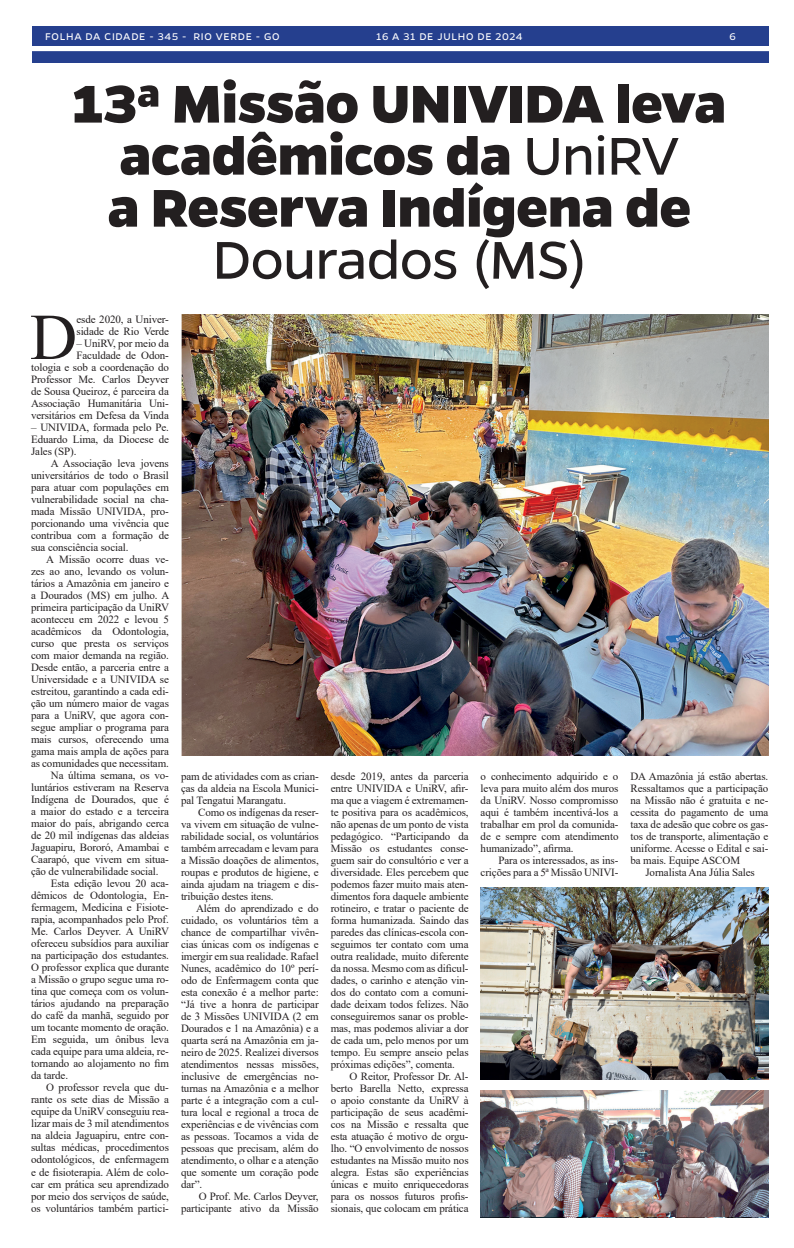
<style>
.page{position:relative;width:794px;height:1248px;background:#fff}
.page>*{position:absolute;margin:0;border:0;box-sizing:border-box;transform-origin:0 0}
.t1{font:65.4px "Times New Roman";color:#231f20}
.Titulo_2_Colunas{font:800 60px/52px "Gentona";letter-spacing:-.005em;color:#231f20;text-align:center}
.t2{font:11px/12px "Times New Roman";letter-spacing:-.01em;color:#231f20;text-align:justify}
.Titulo_2_Colunas-2{font:11px "Gentona";letter-spacing:.065em;color:#fff}
.s1{font-weight:400}
</style>
<div class="page">
<div style="left:32px;top:26px;width:736px;height:37px;background:#253f8e"></div>
<div style="left:32px;top:46px;width:736px;height:5px;background:#fff"></div>
<img style="left:181px;top:314px;width:587px;height:441px">
<img style="left:480px;top:887px;width:288px;height:192px">
<img style="left:480px;top:1090px;width:288px;height:126px">
<p class="Titulo_2_Colunas-2" style="left:45px;top:30px;width:236px">FOLHA DA CIDADE - 345 - RIO VERDE - GO</p>
<p class="Titulo_2_Colunas-2" style="left:376px;top:30px;width:148px">16 A 31 DE JULHO DE 2024</p>
<p class="Titulo_2_Colunas-2" style="left:729px;top:30px;width:8px">6</p>
<p class="Titulo_2_Colunas" style="left:73px;top:77px;width:655px">13ª Missão UNIVIDA leva acadêmicos da <span class="s1">UniRV<br></span>a Reserva Indígena de<br><span class="s1">Dourados (MS)</span></p>
<p class="t1" style="left:30px;top:291px;width:49px">D</p>
<p class="t2" style="left:77px;top:313px;width:94px">esde 2020, a Univer&shy;sidade de Rio Verde</p>
<p class="t2" style="left:31px;top:337px;width:139px;text-align:right">– UniRV, por meio da<br>Faculdade de Odon-<br>tologia e sob a coordenação do<br>Professor Me. Carlos Deyver de Sousa Queiroz, é parceira da<br>Associação Humanitária Uni&shy;versitários em Defesa da Vinda</p>
<p class="t2" style="left:31px;top:421px;width:139px">– UNIVIDA, formada pelo Pe.<br>Eduardo Lima, da Diocese de Jales (SP).</p>
<p class="t2" style="left:31px;top:457px;width:139px;text-indent:20px">A Associação leva jovens universitários de todo o Brasil para atuar com populações em vulnerabilidade social na cha&shy;mada Missão UNIVIDA, pro&shy;porcionando uma vivência que contribua com a formação de sua consciência social.</p>
<p class="t2" style="left:31px;top:553px;width:140px;text-indent:15px">A Missão ocorre duas ve&shy;zes ao ano, levando os volun&shy;tários a Amazônia em janeiro e a Dourados (MS) em julho. A primeira participação da UniRV aconteceu em 2022 e levou 5 acadêmicos da Odontologia, curso que presta os serviços com maior demanda na região.<br>Desde então, a parceria entre a Universidade e a UNIVIDA se estreitou, garantindo a cada edi&shy;ção um número maior de vagas para a UniRV, que agora con&shy;segue ampliar o programa para mais cursos, oferecendo uma gama mais ampla de ações para as comunidades que necessitam.</p>
<p class="t2" style="left:31px;top:769px;width:139px;text-indent:20px">Na última semana, os vo&shy;luntários estiveram na Reserva Indígena de Dourados, que é a maior do estado e a terceira maior do país, abrigando cerca de 20 mil indígenas das aldeias Jaguapiru, Bororó, Amambai e Caarapó, que vivem em situa&shy;ção de vulnerabilidade social.</p>
<p class="t2" style="left:31px;top:877px;width:140px;text-indent:20px">Esta edição levou 20 aca&shy;dêmicos de Odontologia, En&shy;fermagem, Medicina e Fisiote&shy;rapia, acompanhados pelo Prof.<br>Me. Carlos Deyver. A UniRV ofereceu subsídios para auxiliar na participação dos estudantes.<br>O professor explica que durante a Missão o grupo segue uma ro&shy;tina que começa com os volun&shy;tários ajudando na preparação do café da manhã, seguido por um tocante momento de oração.<br>Em seguida, um ônibus leva cada equipe para uma aldeia, re&shy;tornando ao alojamento no fim da tarde.</p>
<p class="t2" style="left:31px;top:1081px;width:139px;text-indent:15px">O professor revela que du&shy;rante os sete dias de Missão a equipe da UniRV conseguiu rea&shy;lizar mais de 3 mil atendimentos na aldeia Jaguapiru, entre con&shy;sultas médicas, procedimentos odontológicos, de enfermagem e de fisioterapia. Além de colo&shy;car em prática seu aprendizado por meio dos serviços de saúde, os voluntários também partici-</p>
<p class="t2" style="left:331px;top:769px;width:139px">desde 2019, antes da parceria entre UNIVIDA e UniRV, afir&shy;ma que a viagem é extremamen&shy;te positiva para os acadêmicos, não apenas de um ponto de vista pedagógico. “Participando da Missão os estudantes conse&shy;guem sair do consultório e ver a diversidade. Eles percebem que podemos fazer muito mais aten&shy;dimentos fora daquele ambiente rotineiro, e tratar o paciente de forma humanizada. Saindo das paredes das clínicas-escola con&shy;seguimos ter contato com uma outra realidade, muito diferente da nossa. Mesmo com as dificul&shy;dades, o carinho e atenção vin&shy;dos do contato com a comuni&shy;dade deixam todos felizes. Não conseguiremos sanar os proble&shy;mas, mas podemos aliviar a dor de cada um, pelo menos por um tempo. Eu sempre anseio pelas próximas edições”, comenta.</p>
<p class="t2" style="left:331px;top:1069px;width:139px;text-indent:19px">O Reitor, Professor Dr. Al&shy;berto Barella Netto, expressa o apoio constante da UniRV à participação de seus acadêmi&shy;cos na Missão e ressalta que esta atuação é motivo de orgu&shy;lho. “O envolvimento de nossos estudantes na Missão muito nos alegra. Estas são experiências únicas e muito enriquecedoras para os nossos futuros profis&shy;sionais, que colocam em prática</p>
<p class="t2" style="left:181px;top:769px;width:139px">pam de atividades com as crian&shy;ças da aldeia na Escola Munici&shy;pal Tengatui Marangatu.</p>
<p class="t2" style="left:181px;top:805px;width:139px;text-indent:17px">Como os indígenas da reser&shy;va vivem em situação de vulne&shy;rabilidade social, os voluntários também arrecadam e levam para a Missão doações de alimentos, roupas e produtos de higiene, e ainda ajudam na triagem e dis&shy;tribuição destes itens.</p>
<p class="t2" style="left:181px;top:901px;width:139px;text-indent:15px">Além do aprendizado e do cuidado, os voluntários têm a chance de compartilhar vivên&shy;cias únicas com os indígenas e imergir em sua realidade. Rafael Nunes, acadêmico do 10º perí&shy;odo de Enfermagem conta que esta conexão é a melhor parte: “Já tive a honra de participar de 3 Missões UNIVIDA (2 em Dourados e 1 na Amazônia) e a quarta será na Amazônia em ja&shy;neiro de 2025. Realizei diversos atendimentos nessas missões, inclusive de emergências no&shy;turnas na Amazônia e a melhor parte é a integração com a cul&shy;tura local e regional a troca de experiências e de vivências com as pessoas. Tocamos a vida de pessoas que precisam, além do atendimento, o olhar e a atenção que somente um coração pode dar”.</p>
<p class="t2" style="left:181px;top:1189px;width:139px;text-align:right">O Prof. Me. Carlos Deyver, participante ativo da Missão</p>
<p class="t2" style="left:630px;top:770px;width:139px">DA Amazônia já estão abertas.<br>Ressaltamos que a participação na Missão não é gratuita e ne&shy;cessita do pagamento de uma taxa de adesão que cobre os gas&shy;tos de transporte, alimentação e uniforme. Acesse o Edital e sai&shy;ba mais. Equipe ASCOM</p>
<p class="t2" style="left:645px;top:866px;width:111px">Jornalista Ana Júlia Sales</p>
<p class="t2" style="left:480px;top:770px;width:139px">o conhecimento adquirido e o leva para muito além dos muros da UniRV. Nosso compromisso aqui é também incentivá-los a trabalhar em prol da comunida&shy;de e sempre com atendimento humanizado”, afirma.</p>
<p class="t2" style="left:480px;top:854px;width:139px;text-align:right">Para os interessados, as ins&shy;crições para a 5ª Missão UNIVI-</p>
</div>
